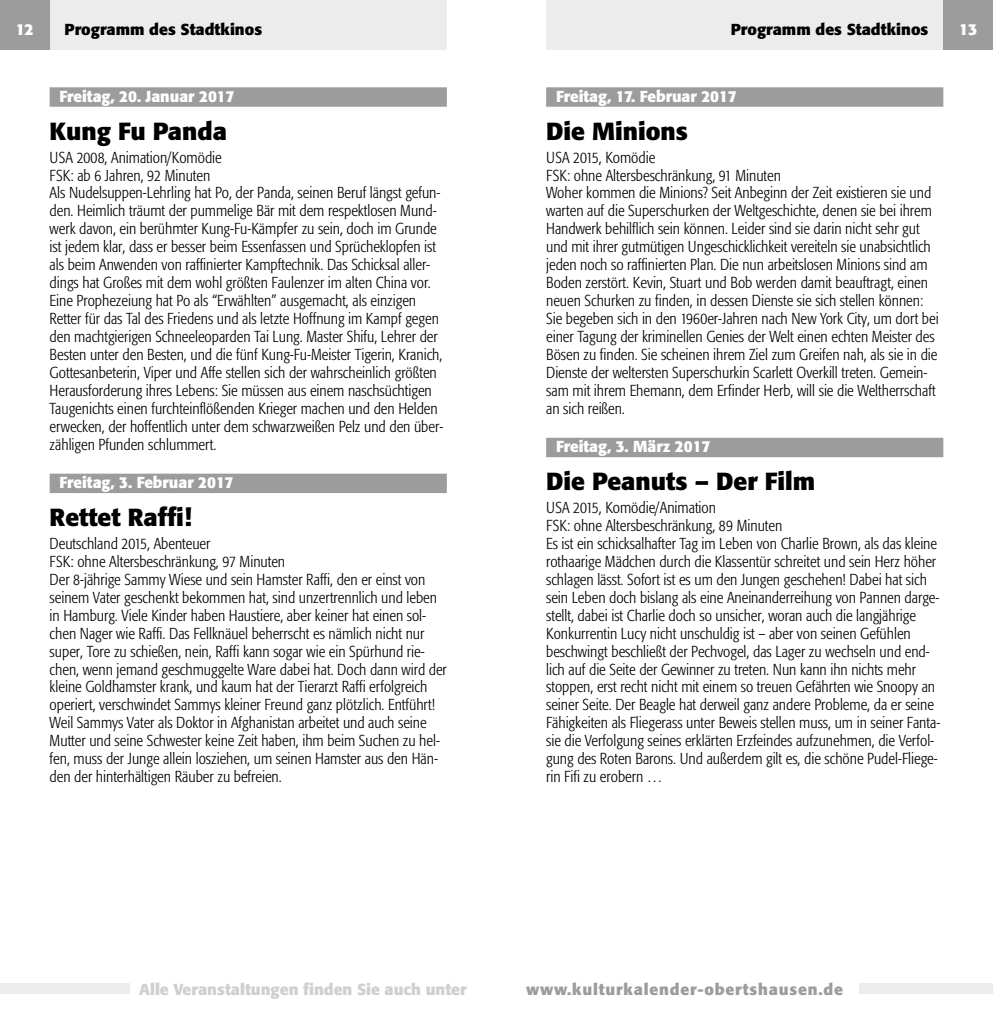
<style>
.page{position:relative;width:993px;height:1017px;background:#fff}
.page>*{position:absolute;margin:0;border:0;box-sizing:border-box;transform-origin:0 0}
.t1{font:700 24.5px "Formata";color:#000}
.t2{font:300 condensed 15.75px/18px "Formata";color:#000}
.t3{font:700 15.75px "Formata";color:#fff}
.t4{font:700 15.75px "Formata";color:#000}
.t5{font:700 15.75px "Formata";color:#cfcfd0}
.t6{font:700 15.75px "Formata";letter-spacing:.05em;color:#9c9c9c}
</style>
<div class="page">
<div style="left:50px;top:0;width:396px;height:50px;background:#ececec"></div>
<div style="left:50px;top:87px;width:396px;height:20px;background:#9c9c9c"></div>
<div style="left:50px;top:474px;width:396px;height:19px;background:#9c9c9c"></div>
<div style="left:0;top:0;width:50px;height:50px;background:#9c9c9c"></div>
<div style="left:0;top:984px;width:130px;height:10px;background:#ececec"></div>
<div style="left:546px;top:0;width:397px;height:50px;background:#ececec"></div>
<div style="left:546px;top:87px;width:397px;height:20px;background:#9c9c9c"></div>
<div style="left:546px;top:438px;width:397px;height:19px;background:#9c9c9c"></div>
<div style="left:943px;top:0;width:49px;height:50px;background:#9c9c9c"></div>
<div style="left:859px;top:984px;width:133px;height:10px;background:#ececec"></div>
<p class="t3" style="left:16px;top:19px;width:20px">12</p>
<p class="t4" style="left:64px;top:19px;width:199px">Programm des Stadtkinos</p>
<p class="t3" style="left:60px;top:86px;width:176px">Freitag, 20. Januar 2017</p>
<h1 class="t1" style="left:50px;top:116px;width:179px">Kung Fu Panda</h1>
<p class="t2" style="left:50px;top:148px;width:395px">USA 2008, Animation/Komödie<br>FSK: ab 6 Jahren, 92 Minuten<br>Als Nudelsuppen-Lehrling hat Po, der Panda, seinen Beruf längst gefun&shy;den. Heimlich träumt der pummelige Bär mit dem respektlosen Mund&shy;werk davon, ein berühmter Kung-Fu-Kämpfer zu sein, doch im Grunde ist jedem klar, dass er besser beim Essenfassen und Sprücheklopfen ist als beim Anwenden von raffinierter Kampftechnik. Das Schicksal aller&shy;dings hat Großes mit dem wohl größten Faulenzer im alten China vor.<br>Eine Prophezeiung hat Po als “Erwählten” ausgemacht, als einzigen Retter für das Tal des Friedens und als letzte Hoffnung im Kampf gegen den machtgierigen Schneeleoparden Tai Lung. Master Shifu, Lehrer der Besten unter den Besten, und die fünf Kung-Fu-Meister Tigerin, Kranich, Gottesanbeterin, Viper und Affe stellen sich der wahrscheinlich größten Herausforderung ihres Lebens: Sie müssen aus einem naschsüchtigen Taugenichts einen furchteinflößenden Krieger machen und den Helden erwecken, der hoffentlich unter dem schwarzweißen Pelz und den über&shy;zähligen Pfunden schlummert.</p>
<p class="t3" style="left:60px;top:473px;width:175px">Freitag, 3. Februar 2017</p>
<h1 class="t1" style="left:50px;top:502px;width:143px">Rettet Raffi!</h1>
<p class="t2" style="left:50px;top:535px;width:398px">Deutschland 2015, Abenteuer<br>FSK: ohne Altersbeschränkung, 97 Minuten<br>Der 8-jährige Sammy Wiese und sein Hamster Raffi, den er einst von seinem Vater geschenkt bekommen hat, sind unzertrennlich und leben in Hamburg. Viele Kinder haben Haustiere, aber keiner hat einen sol&shy;chen Nager wie Raffi. Das Fellknäuel beherrscht es nämlich nicht nur super, Tore zu schießen, nein, Raffi kann sogar wie ein Spürhund rie&shy;chen, wenn jemand geschmuggelte Ware dabei hat. Doch dann wird der kleine Goldhamster krank, und kaum hat der Tierarzt Raffi erfolgreich operiert, verschwindet Sammys kleiner Freund ganz plötzlich. Entführt!<br>Weil Sammys Vater als Doktor in Afghanistan arbeitet und auch seine Mutter und seine Schwester keine Zeit haben, ihm beim Suchen zu hel&shy;fen, muss der Junge allein losziehen, um seinen Hamster aus den Hän&shy;den der hinterhältigen Räuber zu befreien.</p>
<p class="t4" style="left:730px;top:19px;width:199px">Programm des Stadtkinos</p>
<p class="t3" style="left:958px;top:19px;width:20px">13</p>
<p class="t3" style="left:556px;top:86px;width:182px">Freitag, 17. Februar 2017</p>
<h1 class="t1" style="left:546px;top:116px;width:143px">Die Minions</h1>
<p class="t2" style="left:546px;top:148px;width:394px">USA 2015, Komödie<br>FSK: ohne Altersbeschränkung, 91 Minuten<br>Woher kommen die Minions? Seit Anbeginn der Zeit existieren sie und warten auf die Superschurken der Weltgeschichte, denen sie bei ihrem Handwerk behilflich sein können. Leider sind sie darin nicht sehr gut und mit ihrer gutmütigen Ungeschicklichkeit vereiteln sie unabsichtlich jeden noch so raffinierten Plan. Die nun arbeitslosen Minions sind am Boden zerstört. Kevin, Stuart und Bob werden damit beauftragt, einen neuen Schurken zu finden, in dessen Dienste sie sich stellen können:<br>Sie begeben sich in den 1960er-Jahren nach New York City, um dort bei einer Tagung der kriminellen Genies der Welt einen echten Meister des Bösen zu finden. Sie scheinen ihrem Ziel zum Greifen nah, als sie in die Dienste der weltersten Superschurkin Scarlett Overkill treten. Gemein&shy;sam mit ihrem Ehemann, dem Erfinder Herb, will sie die Weltherrschaft an sich reißen.</p>
<p class="t3" style="left:556px;top:437px;width:156px">Freitag, 3. März 2017</p>
<h1 class="t1" style="left:546px;top:466px;width:271px">Die Peanuts – Der Film</h1>
<p class="t2" style="left:546px;top:499px;width:395px">USA 2015, Komödie/Animation<br>FSK: ohne Altersbeschränkung, 89 Minuten<br>Es ist ein schicksalhafter Tag im Leben von Charlie Brown, als das kleine rothaarige Mädchen durch die Klassentür schreitet und sein Herz höher schlagen lässt. Sofort ist es um den Jungen geschehen! Dabei hat sich sein Leben doch bislang als eine Aneinanderreihung von Pannen darge&shy;stellt, dabei ist Charlie doch so unsicher, woran auch die langjährige Konkurrentin Lucy nicht unschuldig ist – aber von seinen Gefühlen beschwingt beschließt der Pechvogel, das Lager zu wechseln und end&shy;lich auf die Seite der Gewinner zu treten. Nun kann ihn nichts mehr stoppen, erst recht nicht mit einem so treuen Gefährten wie Snoopy an seiner Seite. Der Beagle hat derweil ganz andere Probleme, da er seine Fähigkeiten als Fliegerass unter Beweis stellen muss, um in seiner Fanta&shy;sie die Verfolgung seines erklärten Erzfeindes aufzunehmen, die Verfol&shy;gung des Roten Barons. Und außerdem gilt es, die schöne Pudel-Fliege&shy;rin Fifi zu erobern …</p>
<p class="t5" style="left:139px;top:979px;width:329px">Alle Veranstaltungen finden Sie auch unter</p>
<p class="t6" style="left:526px;top:979px;width:318px">www.kulturkalender-obertshausen.de</p>
</div>
